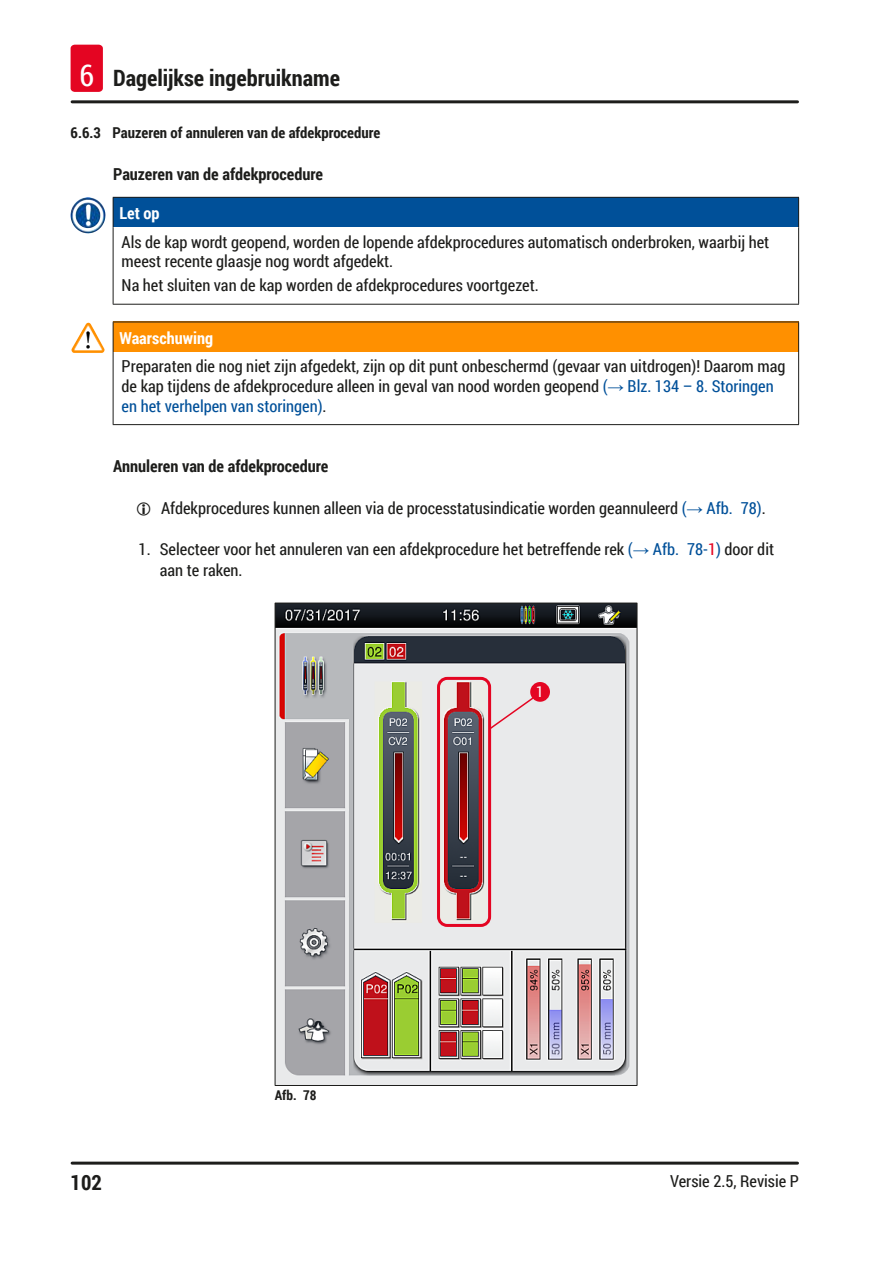
<style>
.page{position:relative;width:893px;height:1263px;background:#fff}
.page>*{position:absolute;margin:0;border:0;box-sizing:border-box;transform-origin:0 0}
.t1{font:700 22.5px "Roboto Condensed";color:#1d1d1b}
.t2{font:700 21px "Roboto Condensed";color:#1d1d1b}
.Source_of_danger{font:16.5px/19.8px "Roboto Condensed";color:#1d1d1b}
.Subheading{font:700 16.5px "Roboto Condensed";color:#1d1d1b}
.Signalword__no_use_a{font:700 16.5px "Roboto Condensed";color:#fff}
.t3{font:700 15px "Roboto Condensed";color:#1d1d1b}
.t4{font:15px "Roboto Condensed";color:#fff}
.t5{font:700 13.5px "Roboto Condensed";color:#1d1d1b}
.s1{font-weight:400;font-size:30px;color:#fff}
.s2{color:#005099}
.s3{font-family:"Arial";color:#005099}
.s4{color:#e40522}
</style>
<div class="page">
<hr style="left:72px;top:1161px;width:725px;height:3px;background:#1d1d1b">
<hr style="left:72px;top:100px;width:725px;height:3px;background:#1d1d1b">
<div style="left:71px;top:45px;width:32px;height:47px;background:#e40522;border-radius:4px"></div>
<div style="left:113px;top:197px;width:686px;height:30px;background:#005099"></div>
<svg style="left:113px;top:198px;width:1px;height:29px"></svg>
<hr style="left:113px;top:227px;width:1px;height:77px;background:#1d1d1b">
<hr style="left:798px;top:227px;width:1px;height:77px;background:#1d1d1b">
<hr style="left:113px;top:304px;width:686px;height:1px;background:#1d1d1b">
<hr style="left:113px;top:197px;width:686px;height:1px;background:#1d1d1b">
<svg style="left:798px;top:198px;width:1px;height:29px"></svg>
<img style="left:71px;top:197px;width:26px;height:36px">
<div style="left:113px;top:322px;width:686px;height:30px;background:#ff9000"></div>
<hr style="left:113px;top:322px;width:1px;height:30px;background:#1d1d1b">
<hr style="left:113px;top:352px;width:1px;height:72px;background:#1d1d1b">
<hr style="left:798px;top:352px;width:1px;height:72px;background:#1d1d1b">
<hr style="left:113px;top:424px;width:686px;height:1px;background:#1d1d1b">
<hr style="left:113px;top:322px;width:686px;height:1px;background:#1d1d1b">
<hr style="left:798px;top:322px;width:1px;height:30px;background:#1d1d1b">
<img style="left:74px;top:323px;width:14px;height:22px">
<img style="left:277px;top:605px;width:358px;height:479px">
<div style="left:437px;top:677px;width:54px;height:250px;border:3px solid #e40522;border-radius:9px"></div>
<svg style="left:488px;top:695px;width:48px;height:36px;background:#e8d1d5"></svg>
<div style="left:530px;top:682px;width:20px;height:20px;background:#e40522;border-radius:50%"></div>
<h1 class="t1" style="left:79px;top:62px;width:262px"><span class="s1">6</span> Dagelijkse ingebruikname</h1>
<p class="t3" style="left:71px;top:122px;width:311px">6.6.3 Pauzeren of annuleren van de afdekprocedure</p>
<p class="Subheading" style="left:113px;top:162px;width:212px">Pauzeren van de afdekprocedure</p>
<p class="Signalword__no_use_a" style="left:119px;top:201px;width:42px">Let op</p>
<p class="Source_of_danger" style="left:122px;top:231px;width:649px">Als de kap wordt geopend, worden de lopende afdekprocedures automatisch onderbroken, waarbij het meest recente glaasje nog wordt afgedekt.</p>
<p class="Source_of_danger" style="left:122px;top:275px;width:419px">Na het sluiten van de kap worden de afdekprocedures voortgezet.</p>
<p class="Signalword__no_use_a" style="left:119px;top:326px;width:95px">Waarschuwing</p>
<p class="Source_of_danger" style="left:122px;top:356px;width:665px">Preparaten die nog niet zijn afgedekt, zijn op dit punt onbeschermd (gevaar van uitdrogen)! Daarom mag de kap tijdens de afdekprocedure alleen in geval van nood worden geopend <span class="s2">(</span><span class="s3">→</span> <span class="s2">Blz. 134 – 8. Storingen en het verhelpen van storingen)</span>.</p>
<p class="Subheading" style="left:113px;top:454px;width:217px">Annuleren van de afdekprocedure</p>
<p class="Source_of_danger" style="left:161px;top:497px;width:606px">Afdekprocedures kunnen alleen via de processtatusindicatie worden geannuleerd <span class="s2">(</span><span class="s3">→</span> <span class="s2">Afb. 78)</span>.</p>
<p class="Source_of_danger" style="left:160px;top:538px;width:616px;line-height:20.9px;text-indent:-21px">1. Selecteer voor het annuleren van een afdekprocedure het betreffende rek <span class="s2">(</span><span class="s3">→</span> <span class="s2">Afb. 78‑</span><span class="s4">1</span><span class="s2">)</span> door dit aan te raken.</p>
<p class="t5" style="left:275px;top:1085px;width:43px">Afb. 78</p>
<p class="t4" style="left:536px;top:681px;width:9px">1</p>
<p class="t2" style="left:71px;top:1168px;width:33px">102</p>
<p class="Source_of_danger" style="left:670px;top:1171px;width:130px">Versie 2.5, Revisie P</p>
</div>
